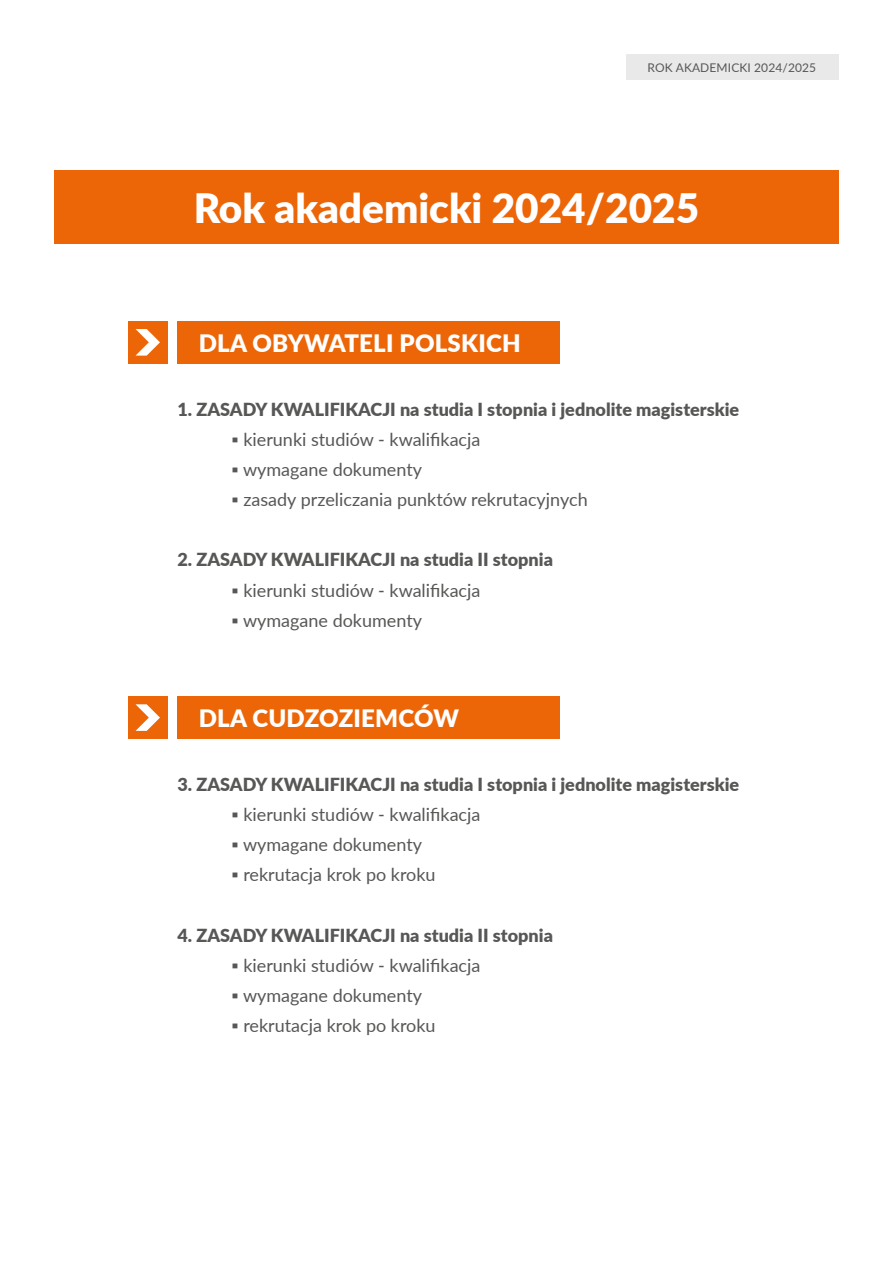
<style>
.page{position:relative;width:893px;height:1263px;background:#fff}
.page>*{position:absolute;margin:0;border:0;box-sizing:border-box;transform-origin:0 0}
.t1{font:900 40.5px "Lato";color:#fff}
.t2{font:900 24px "Lato";letter-spacing:.01em;color:#fff}
.t3{font:18px "Lato";color:#575756}
.t4{font:900 18px "Lato";color:#575756}
.t5{font:12px "Lato";letter-spacing:.01em;color:#575756}
</style>
<div class="page">
<div style="left:626px;top:54px;width:213px;height:26px;background:#e9e9e9"></div>
<div style="left:128px;top:696px;width:39px;height:43px;background:#ec6608"></div>
<svg style="left:136px;top:704px;width:24px;height:27px"></svg>
<div style="left:54px;top:170px;width:785px;height:74px;background:#ec6608"></div>
<div style="left:178px;top:321px;width:382px;height:43px;background:#ec6608"></div>
<div style="left:178px;top:696px;width:382px;height:43px;background:#ec6608"></div>
<div style="left:128px;top:321px;width:39px;height:43px;background:#ec6608"></div>
<svg style="left:136px;top:329px;width:24px;height:27px"></svg>
<p class="t5" style="left:648px;top:59px;width:170px">ROK AKADEMICKI 2024/2025</p>
<h1 class="t1" style="left:194px;top:178px;width:507px">Rok akademicki 2024/2025</h1>
<h2 class="t2" style="left:199px;top:325px;width:323px">DLA OBYWATELI POLSKICH</h2>
<p class="t4" style="left:178px;top:396px;width:563px">1. ZASADY KWALIFIKACJI na studia I stopnia i jednolite magisterskie</p>
<p class="t3" style="left:232px;top:427px;width:250px">▪ kierunki studiów - kwalifikacja</p>
<p class="t3" style="left:232px;top:457px;width:192px">▪ wymagane dokumenty</p>
<p class="t3" style="left:232px;top:487px;width:358px">▪ zasady przeliczania punktów rekrutacyjnych</p>
<p class="t4" style="left:178px;top:546px;width:377px">2. ZASADY KWALIFIKACJI na studia II stopnia</p>
<p class="t3" style="left:232px;top:577px;width:250px">▪ kierunki studiów - kwalifikacja</p>
<p class="t3" style="left:232px;top:607px;width:192px">▪ wymagane dokumenty</p>
<h2 class="t2" style="left:199px;top:700px;width:262px">DLA CUDZOZIEMCÓW</h2>
<p class="t4" style="left:178px;top:771px;width:563px">3. ZASADY KWALIFIKACJI na studia I stopnia i jednolite magisterskie</p>
<p class="t3" style="left:232px;top:802px;width:250px">▪ kierunki studiów - kwalifikacja</p>
<p class="t3" style="left:232px;top:832px;width:192px">▪ wymagane dokumenty</p>
<p class="t3" style="left:232px;top:862px;width:206px">▪ rekrutacja krok po kroku</p>
<p class="t4" style="left:178px;top:921px;width:377px">4. ZASADY KWALIFIKACJI na studia II stopnia</p>
<p class="t3" style="left:232px;top:952px;width:250px">▪ kierunki studiów - kwalifikacja</p>
<p class="t3" style="left:232px;top:982px;width:192px">▪ wymagane dokumenty</p>
<p class="t3" style="left:232px;top:1012px;width:206px">▪ rekrutacja krok po kroku</p>
</div>
